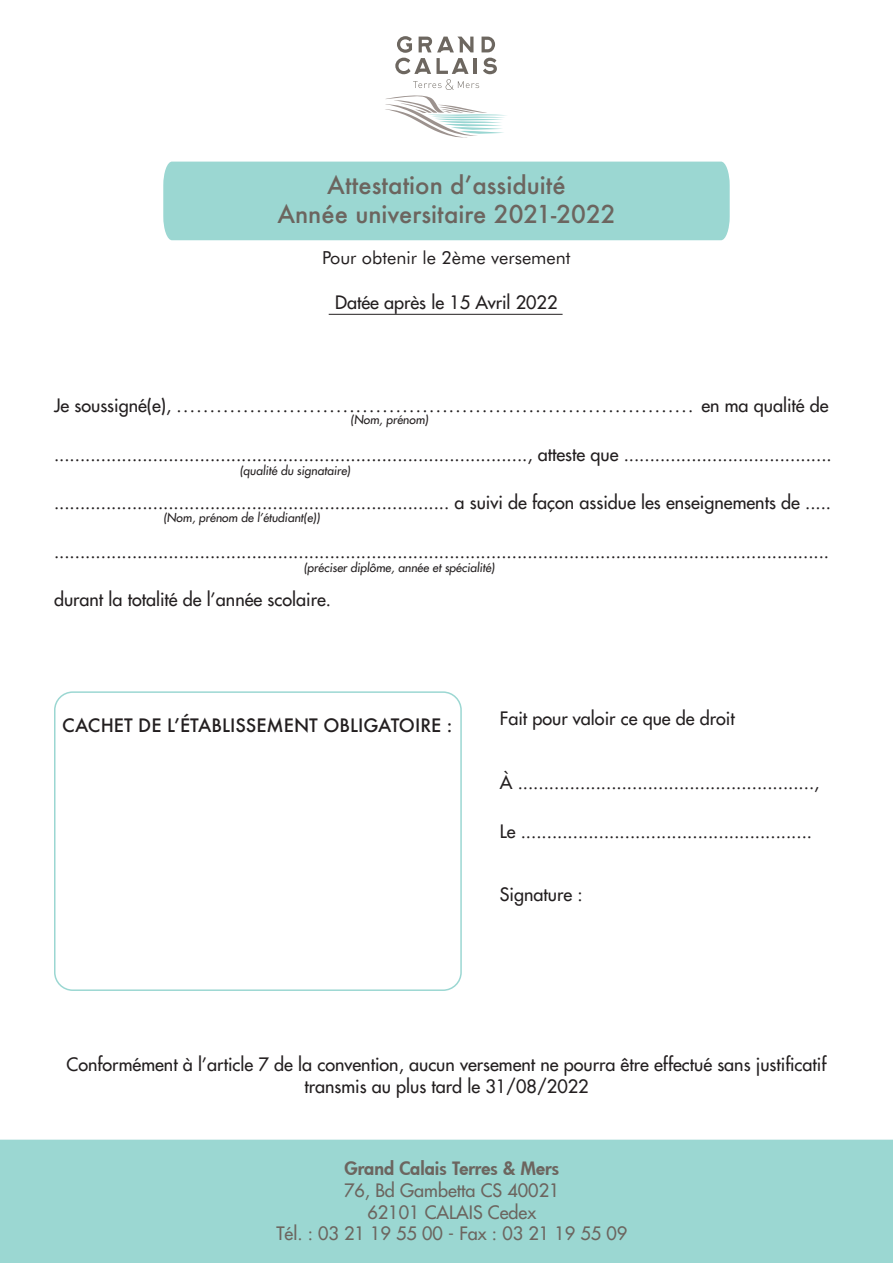
<style>
.page{position:relative;width:893px;height:1263px;background:#fff}
.page>*{position:absolute;margin:0;border:0;box-sizing:border-box;transform-origin:0 0}
.t1{font:500 24px/28.8px "Futura";color:#6c655f;text-align:center}
.t2{font:18px/21.6px "Futura LT";color:#231f20;text-align:center}
.t3{font:18px/21.6px "Futura LT";color:#6c655f;text-align:center}
.t4{font:500 18px "Futura";color:#231f20}
.t5{font:18px "Futura BT";color:#231f20}
.t6{font:800 18px "Futura";color:#6c655f}
.t7{font:12px "Futura LT";color:#231f20}
</style>
<div class="page">
<div style="left:163px;top:162px;width:567px;height:78px;background:#9bd7d2"></div>
<svg style="left:385px;top:36px;width:121px;height:102px"></svg>
<div style="left:0;top:1140px;width:893px;height:123px;background:#9bd7d2"></div>
<hr style="left:329px;top:314px;width:234px;height:1px;background:#231f20">
<div style="left:54px;top:691px;width:408px;height:300px;border:2px solid #9bd7d2;border-radius:18px"></div>
<h1 class="t1" style="left:277px;top:171px;width:340px">Attestation d’assiduité<br>Année universitaire 2021-2022</h1>
<p class="t5" style="left:322px;top:247px;width:250px">Pour obtenir le 2ème versement</p>
<p class="t2" style="left:335px;top:292px;width:224px">Datée après le 15 Avril 2022</p>
<p class="t2" style="left:54px;top:394px;width:776px">Je soussigné(e), .............................................................................. en ma qualité de</p>
<p class="t2" style="left:54px;top:443px;width:779px">..........................................................................................., atteste que ........................................</p>
<p class="t2" style="left:54px;top:492px;width:779px">............................................................................ a suivi de façon assidue les enseignements de .....</p>
<p class="t7" style="left:351px;top:412px;width:81px">(Nom, prénom)</p>
<p class="t7" style="left:240px;top:463px;width:114px">(qualité du signataire)</p>
<p class="t7" style="left:163px;top:510px;width:160px">(Nom, prénom de l’étudiant(e))</p>
<p class="t7" style="left:304px;top:560px;width:194px">(préciser diplôme, année et spécialité)</p>
<p class="t2" style="left:54px;top:540px;width:777px">.....................................................................................................................................................</p>
<p class="t2" style="left:54px;top:589px;width:278px">durant la totalité de l’année scolaire.</p>
<p class="t4" style="left:62px;top:713px;width:392px">CACHET DE L’ÉTABLISSEMENT OBLIGATOIRE :</p>
<p class="t2" style="left:500px;top:707px;width:236px">Fait pour valoir ce que de droit</p>
<p class="t2" style="left:500px;top:771px;width:321px">À .........................................................,</p>
<p class="t2" style="left:500px;top:820px;width:314px">Le ........................................................</p>
<p class="t2" style="left:500px;top:883px;width:84px">Signature :</p>
<p class="t2" style="left:67px;top:1053px;width:761px">Conformément à l’article 7 de la convention, aucun versement ne pourra être effectué sans justificatif transmis au plus tard le 31/08/2022</p>
<p class="t6" style="left:344px;top:1156px;width:216px">Grand Calais Terres &amp; Mers</p>
<p class="t3" style="left:276px;top:1179px;width:352px">76, Bd Gambetta CS 40021<br>62101 CALAIS Cedex<br>Tél. : 03 21 19 55 00 - Fax : 03 21 19 55 09</p>
</div>
